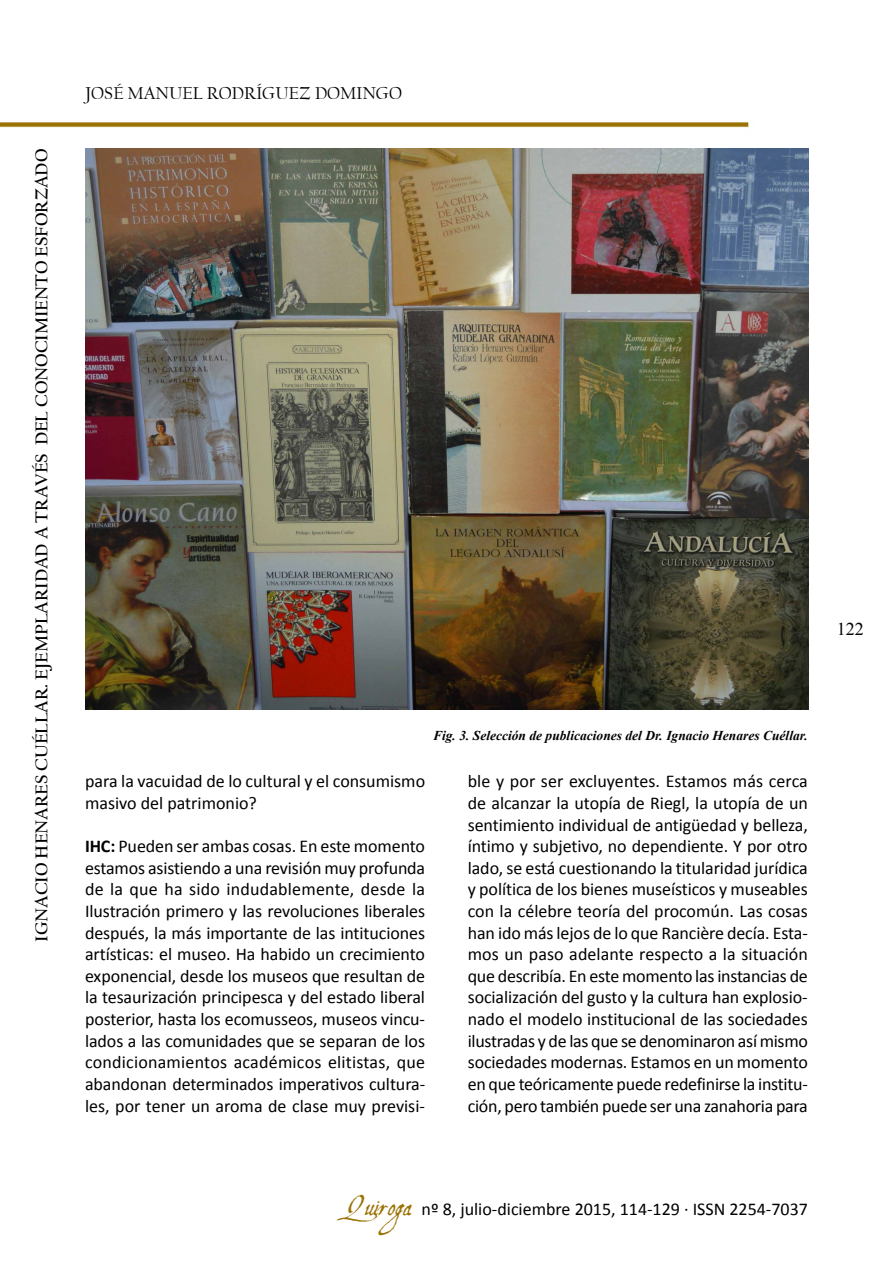
<style>
.page{position:relative;width:893px;height:1263px;background:#fff}
.page>*{position:absolute;margin:0;border:0;box-sizing:border-box;transform-origin:0 0}
.t1{font:18px/21.6px "Calibri";color:#000;text-align:justify}
.t2{font:700 18px "Californian FB";color:#000}
.t3{font:18px "Californian FB";color:#000}
.t4{font:18px "Times New Roman";color:#000}
.t5{font:italic 700 13.5px "Times New Roman";color:#000}
.s1{font-weight:700}
.s2{font-family:"Aquiline";font-size:27px;color:#9b7305}
</style>
<div class="page">
<img style="left:0;top:122px;width:809px;height:27px">
<img style="left:85px;top:149px;width:723px;height:560px">
<p class="t2" style="left:31px;top:941px;width:793px;rotate:-90deg">Ignacio Henares Cuéllar. Ejemplaridad A Través Del Conocimiento Esforzado</p>
<p class="t3" style="left:85px;top:83px;width:318px">JOSÉ MANUEL RODRÍGUEZ DOMINGO</p>
<p class="t5" style="left:433px;top:726px;width:376px">Fig. 3. Selección de publicaciones del Dr. Ignacio Henares Cuéllar.</p>
<p class="t1" style="left:85px;top:771px;width:342px">para la vacuidad de lo cultural y el consumismo masivo del patrimonio?</p>
<p class="t1" style="left:85px;top:835px;width:342px"><span class="s1">IHC:</span> Pueden ser ambas cosas. En este momento estamos asistiendo a una revisión muy profunda de la que ha sido indudablemente, desde la I lustración primero y las revoluciones liberales después, la más importante de las intituciones artísticas: el museo. Ha habido un crecimiento exponencial, desde los museos que resultan de la tesaurización principesca y del estado liberal posterior, hasta los ecomusseos, museos vincu&shy;lados a las comunidades que se separan de los condicionamientos académicos elitistas, que abandonan determinados imperativos cultura&shy;les, por tener un aroma de clase muy previsi-</p>
<p class="t1" style="left:468px;top:771px;width:342px">ble y por ser excluyentes. Estamos más cerca de alcanzar la utopía de Riegl, la utopía de un sentimiento individual de antigüedad y belleza, íntimo y subjetivo, no dependiente. Y por otro lado, se está cuestionando la titularidad jurídica y política de los bienes museísticos y museables con la célebre teoría del procomún. Las cosas han ido más lejos de lo que Rancière decía. Esta&shy;mos un paso adelante respecto a la situación que describía. En este momento las instancias de socialización del gusto y la cultura han explosio&shy;nado el modelo institucional de las sociedades ilustradas y de las que se denominaron así mismo sociedades modernas. Estamos en un momento en que teóricamente puede redefinirse la institu&shy;ción, pero también puede ser una zanahoria para</p>
<p class="t4" style="left:837px;top:616px;width:28px">122</p>
<p class="t1" style="left:345px;top:1198px;width:356px"><span class="s2">Quiroga</span> nº 8, julio-diciembre 2015, 114-129 · ISSN</p>
<p class="t1" style="left:729px;top:1198px;width:80px">2254-7037</p>
</div>
